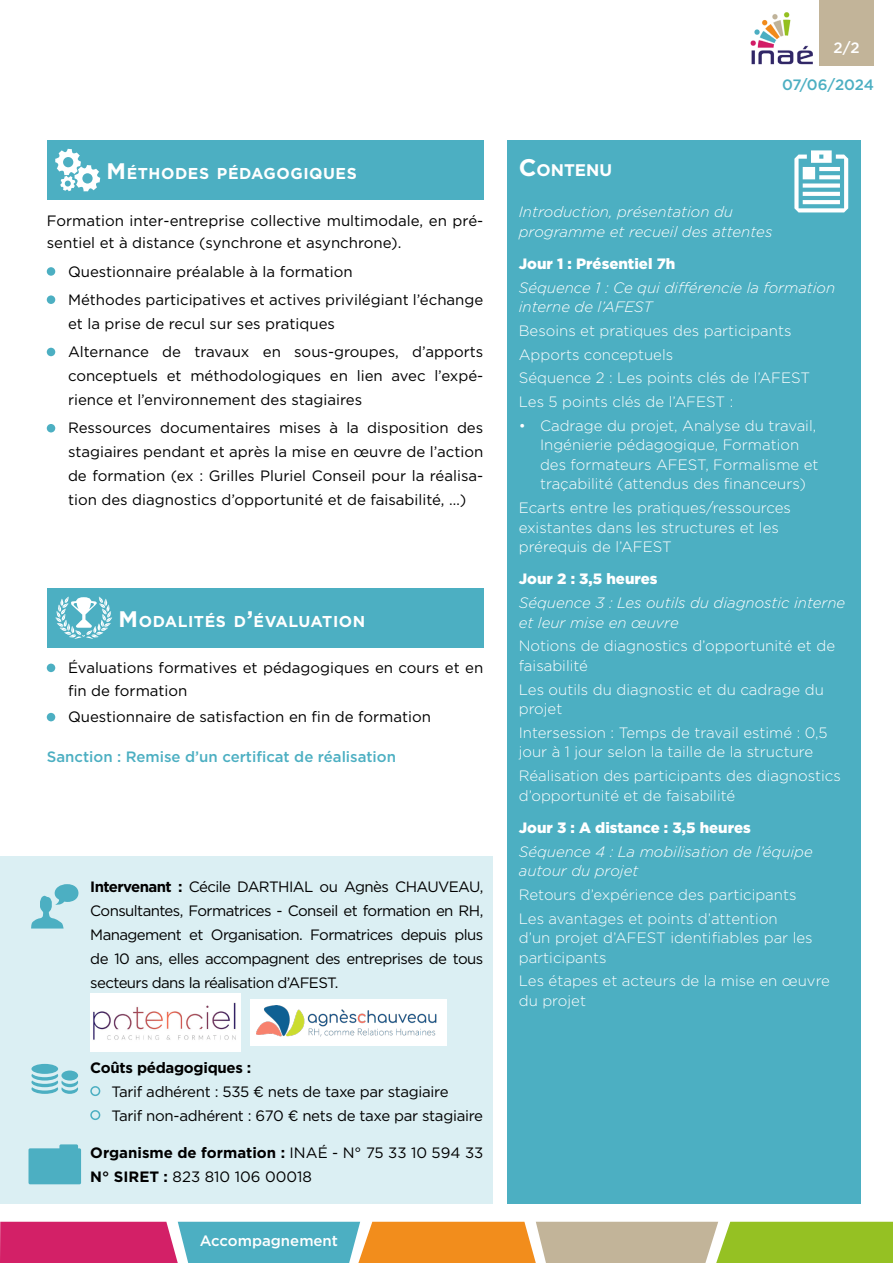
<style>
.page{position:relative;width:893px;height:1263px;background:#fff}
.page>*{position:absolute;margin:0;border:0;box-sizing:border-box;transform-origin:0 0}
.t1{font:700 16.8px "Gotham";color:#fff}
.t2{font:700 15.75px "Gotham";letter-spacing:.035em;color:#fff}
.t3{font:15px/24px "Gotham";color:#000}
.t4{font:300 15px/19.5px "Gotham";color:#fff}
.t5{font:italic 300 15px/19.5px "Gotham";color:#fff}
.t6{font:15px/24px "Gotham";letter-spacing:-.02em;color:#000}
.t7{font:900 15px "Gotham";color:#fff}
.t8{font:500 15px "Gotham";color:#4cafc2}
.t9{font:700 15px "Gotham";letter-spacing:-.02em;color:#000}
.t10{font:500 15px "Gotham";color:#fff}
.s1{font-size:22.5px}
.s2{font-weight:700}
.s3{font-size:24px}
</style>
<div class="page">
<div style="left:819px;top:0;width:55px;height:66px;background:#c2b499"></div>
<svg style="left:0;top:1222px;width:893px;height:41px;background:#b1956e"></svg>
<img style="left:750px;top:12px;width:63px;height:53px">
<div style="left:47px;top:267px;width:8px;height:9px;background:#4cafc2;border-radius:50%"></div>
<div style="left:47px;top:295px;width:8px;height:9px;background:#4cafc2;border-radius:50%"></div>
<div style="left:47px;top:348px;width:8px;height:8px;background:#4cafc2;border-radius:50%"></div>
<div style="left:47px;top:424px;width:8px;height:8px;background:#4cafc2;border-radius:50%"></div>
<div style="left:0;top:856px;width:493px;height:347px;background:#dbeff3"></div>
<div style="left:507px;top:140px;width:353px;height:1063px;background:#4cafc2"></div>
<svg style="left:794px;top:150px;width:54px;height:62px"></svg>
<svg style="left:31px;top:1064px;width:47px;height:30px"></svg>
<div style="left:47px;top:140px;width:436px;height:60px;background:#4cafc2"></div>
<svg style="left:55px;top:149px;width:45px;height:42px"></svg>
<div style="left:47px;top:664px;width:8px;height:8px;background:#4cafc2;border-radius:50%"></div>
<div style="left:47px;top:713px;width:8px;height:8px;background:#4cafc2;border-radius:50%"></div>
<div style="left:47px;top:588px;width:436px;height:59px;background:#4cafc2"></div>
<svg style="left:55px;top:596px;width:57px;height:43px"></svg>
<svg style="left:31px;top:884px;width:47px;height:44px"></svg>
<div style="left:29px;top:1148px;width:52px;height:36px;background:#4cafc2;border-radius:2px"></div>
<div style="left:59px;top:1144px;width:19px;height:12px;background:#4cafc2;border-radius:2px"></div>
<div style="left:90px;top:1086px;width:10px;height:10px;border:2px solid #4cafc2;border-radius:50%"></div>
<div style="left:90px;top:1110px;width:10px;height:10px;border:2px solid #4cafc2;border-radius:50%"></div>
<div style="left:250px;top:999px;width:196px;height:46px;background:#fff"></div>
<img style="left:257px;top:1006px;width:180px;height:31px">
<img style="left:90px;top:993px;width:150px;height:58px">
<p class="t2" style="left:107px;top:163px;width:252px"><span class="s1">M</span>ÉTHODES PÉDAGOGIQUES</p>
<p class="t3" style="left:47px;top:209px;width:438px;line-height:22.5px">Formation inter-entreprise collective multimodale, en pré&shy;sentiel et à distance (synchrone et asynchrone).</p>
<p class="t3" style="left:68px;top:257px;width:417px;line-height:28.2px">Questionnaire préalable à la formation<br>Méthodes participatives et actives privilégiant l’échange</p>
<p class="t3" style="left:68px;top:309px;width:417px;line-height:28.2px">et la prise de recul sur ses pratiques<br>Alternance de travaux en sous-groupes, d’apports</p>
<p class="t3" style="left:68px;top:364px;width:417px">conceptuels et méthodologiques en lien avec l’expé&shy;rience et l’environnement des stagiaires</p>
<p class="t3" style="left:68px;top:416px;width:417px;text-align:justify">Ressources documentaires mises à la disposition des stagiaires pendant et après la mise en œuvre de l’action de formation (ex : Grilles Pluriel Conseil pour la réalisa&shy;tion des diagnostics d’opportunité et de faisabilité, …)</p>
<p class="t2" style="left:119px;top:611px;width:248px"><span class="s1">M</span>ODALITÉS D<span class="s1">’</span>ÉVALUATION</p>
<p class="t3" style="left:68px;top:656px;width:417px;line-height:22.5px">Évaluations formatives et pédagogiques en cours et en fin de formation</p>
<p class="t3" style="left:68px;top:705px;width:365px">Questionnaire de satisfaction en fin de formation</p>
<p class="t8" style="left:47px;top:747px;width:351px">Sanction : Remise d’un certificat de réalisation</p>
<p class="t3" style="left:90px;top:875px;width:394px;text-align:justify"><span class="s2">Intervenant :</span> Cécile DARTHIAL ou Agnès CHAUVEAU, Consultantes, Formatrices - Conseil et formation en RH, Management et Organisation. Formatrices depuis plus de 10 ans, elles accompagnent des entreprises de tous secteurs dans la réalisation d’AFEST.</p>
<p class="t9" style="left:90px;top:1058px;width:162px">Coûts pédagogiques :</p>
<p class="t6" style="left:112px;top:1079px;width:373px">Tarif adhérent : 535 € nets de taxe par stagiaire<br>Tarif non-adhérent : 670 € nets de taxe par stagiaire</p>
<p class="t3" style="left:90px;top:1140px;width:395px"><span class="s2">Organisme de formation :</span> INAÉ - N° 75 33 10 594 33<br><span class="s2">N° SIRET :</span> 823 810 106 00018</p>
<p class="t10" style="left:200px;top:1231px;width:140px">Accompagnement</p>
<p class="t10" style="left:834px;top:38px;width:27px">2/2</p>
<p class="t8" style="left:782px;top:75px;width:93px">07/06/2024</p>
<p class="t1" style="left:519px;top:159px;width:95px"><span class="s3">C</span>ONTENU</p>
<p class="t5" style="left:519px;top:202px;width:255px">Introduction, présentation du programme et recueil des attentes</p>
<p class="t7" style="left:519px;top:253px;width:158px">Jour 1 : Présentiel 7h</p>
<p class="t5" style="left:519px;top:277px;width:318px">Séquence 1 : Ce qui différencie la formation interne de l’AFEST</p>
<p class="t4" style="left:519px;top:318px;width:293px;line-height:23.7px">Besoins et pratiques des participants<br>Apports conceptuels<br>Séquence 2 : Les points clés de l’AFEST<br>Les 5 points clés de l’AFEST :</p>
<p class="t4" style="left:540px;top:415px;width:280px;text-indent:-21px">• Cadrage du projet, Analyse du travail, Ingénierie pédagogique, Formation des formateurs AFEST, Formalisme et traçabilité (attendus des financeurs)</p>
<p class="t4" style="left:519px;top:498px;width:274px">Ecarts entre les pratiques/ressources existantes dans les structures et les prérequis de l’AFEST</p>
<p class="t7" style="left:519px;top:569px;width:140px">Jour 2 : 3,5 heures</p>
<p class="t5" style="left:519px;top:593px;width:328px">Séquence 3 : Les outils du diagnostic interne et leur mise en œuvre</p>
<p class="t4" style="left:519px;top:636px;width:318px">Notions de diagnostics d’opportunité et de faisabilité</p>
<p class="t4" style="left:519px;top:679px;width:307px">Les outils du diagnostic et du cadrage du projet</p>
<p class="t4" style="left:519px;top:722px;width:310px">Intersession : Temps de travail estimé : 0,5 jour à 1 jour selon la taille de la structure</p>
<p class="t4" style="left:519px;top:766px;width:323px">Réalisation des participants des diagnostics d’opportunité et de faisabilité</p>
<p class="t7" style="left:519px;top:817px;width:234px">Jour 3 : A distance : 3,5 heures</p>
<p class="t5" style="left:519px;top:841px;width:296px">Séquence 4 : La mobilisation de l’équipe autour du projet</p>
<p class="t4" style="left:519px;top:882px;width:279px;line-height:23.7px">Retours d’expérience des participants<br>Les avantages et points d’attention</p>
<p class="t4" style="left:519px;top:928px;width:295px">d’un projet d’AFEST identifiables par les participants</p>
<p class="t4" style="left:519px;top:971px;width:313px">Les étapes et acteurs de la mise en œuvre du projet</p>
</div>
